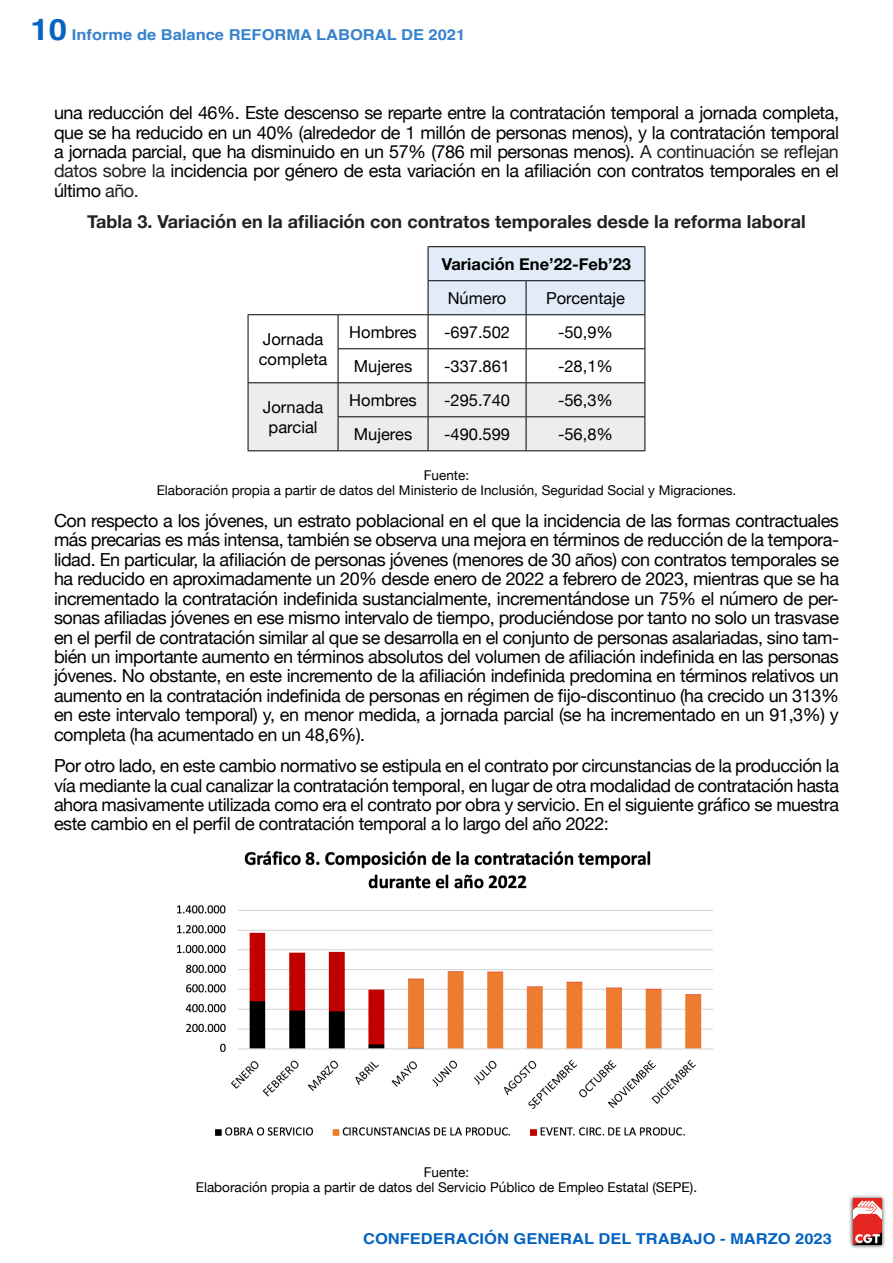
<style>
.page{position:relative;width:893px;height:1263px;background:#fff}
.page>*{position:absolute;margin:0;border:0;box-sizing:border-box;transform-origin:0 0}
.t1{font:18px/19.4px "Helvetica Neue";letter-spacing:-.025em;color:#000;text-align:justify}
.t2{font:700 18px "Helvetica Neue";color:#222}
.t3{font:16.5px/19.8px "Helvetica Neue";color:#000}
.t4{font:700 16.5px "Helvetica Neue";color:#000}
.t5{font:700 15px "Helvetica";color:#0563c1;scale:1.1 1}
.t6{font:700 15px "Helvetica";color:#3782cd;scale:1.1 1}
.t7{font:13.5px/14.5px "Helvetica Neue";color:#000;text-align:center}
.s1{font-size:30px;color:#0563c1}
.s2{color:#222}
</style>
<div class="page">
<div style="left:848px;top:1194px;width:38px;height:55px;background:#000;opacity:.75"></div>
<img style="left:853px;top:1198px;width:28px;height:46px">
<svg style="left:249px;top:247px;width:396px;height:135px"></svg>
<div style="left:429px;top:247px;width:216px;height:67px;background:#e1ecf8"></div>
<div style="left:249px;top:383px;width:396px;height:67px;background:#ededed"></div>
<hr style="left:248px;top:315px;width:1px;height:34px;background:#000">
<hr style="left:248px;top:349px;width:1px;height:33px;background:#000">
<hr style="left:248px;top:314px;width:90px;height:1px;background:#000">
<hr style="left:338px;top:314px;width:90px;height:1px;background:#000">
<hr style="left:248px;top:383px;width:1px;height:34px;background:#000">
<hr style="left:248px;top:417px;width:1px;height:33px;background:#000">
<hr style="left:338px;top:348px;width:90px;height:1px;background:#000">
<hr style="left:248px;top:382px;width:90px;height:1px;background:#000">
<hr style="left:338px;top:382px;width:90px;height:1px;background:#000">
<hr style="left:338px;top:416px;width:90px;height:1px;background:#000">
<hr style="left:248px;top:450px;width:90px;height:1px;background:#000">
<hr style="left:338px;top:450px;width:90px;height:1px;background:#000">
<hr style="left:338px;top:315px;width:1px;height:33px;background:#000">
<hr style="left:338px;top:349px;width:1px;height:33px;background:#000">
<hr style="left:338px;top:383px;width:1px;height:33px;background:#000">
<hr style="left:338px;top:417px;width:1px;height:33px;background:#000">
<hr style="left:428px;top:315px;width:1px;height:33px;background:#000">
<hr style="left:526px;top:315px;width:1px;height:33px;background:#000">
<hr style="left:645px;top:315px;width:1px;height:33px;background:#000">
<hr style="left:428px;top:348px;width:98px;height:1px;background:#000">
<hr style="left:428px;top:349px;width:1px;height:33px;background:#000">
<hr style="left:526px;top:348px;width:119px;height:1px;background:#000">
<hr style="left:526px;top:349px;width:1px;height:33px;background:#000">
<hr style="left:645px;top:349px;width:1px;height:33px;background:#000">
<hr style="left:428px;top:382px;width:98px;height:1px;background:#000">
<hr style="left:428px;top:383px;width:1px;height:33px;background:#000">
<hr style="left:526px;top:382px;width:119px;height:1px;background:#000">
<hr style="left:526px;top:383px;width:1px;height:33px;background:#000">
<hr style="left:645px;top:383px;width:1px;height:33px;background:#000">
<hr style="left:428px;top:416px;width:98px;height:1px;background:#000">
<hr style="left:428px;top:417px;width:1px;height:33px;background:#000">
<hr style="left:526px;top:416px;width:119px;height:1px;background:#000">
<hr style="left:526px;top:417px;width:1px;height:33px;background:#000">
<hr style="left:645px;top:417px;width:1px;height:33px;background:#000">
<hr style="left:428px;top:450px;width:98px;height:1px;background:#000">
<hr style="left:526px;top:450px;width:119px;height:1px;background:#000">
<hr style="left:428px;top:246px;width:98px;height:1px;background:#000">
<hr style="left:428px;top:247px;width:1px;height:33px;background:#000">
<hr style="left:526px;top:246px;width:119px;height:1px;background:#000">
<hr style="left:645px;top:247px;width:1px;height:33px;background:#000">
<hr style="left:428px;top:280px;width:98px;height:1px;background:#000">
<hr style="left:428px;top:281px;width:1px;height:33px;background:#000">
<hr style="left:526px;top:280px;width:119px;height:1px;background:#000">
<hr style="left:526px;top:281px;width:1px;height:33px;background:#000">
<hr style="left:645px;top:281px;width:1px;height:33px;background:#000">
<hr style="left:428px;top:314px;width:98px;height:1px;background:#000">
<hr style="left:526px;top:314px;width:119px;height:1px;background:#000">
<img style="left:177px;top:851px;width:536px;height:285px">
<p class="t6" style="left:31px;top:25px;width:397px"><span class="s1">10</span> Informe de Balance REFORMA LABORAL DE 2021</p>
<p class="t1" style="left:54px;top:104px;width:786px">una reducción del 46%. Este descenso se reparte entre la contratación temporal a jornada completa, que se ha reducido en un 40% (alrededor de 1 millón de personas menos), y la contratación temporal a jornada parcial, que ha disminuido en un 57% (786 mil personas menos). <span class="s2">A continuación se reflejan datos sobre la</span> incidencia por género de esta variación en la afiliación con contratos temporales en el último <span class="s2">año.</span></p>
<p class="t2" style="left:87px;top:208px;width:720px">Tabla 3. Variación en la afiliación con contratos temporales desde la reforma laboral</p>
<p class="t4" style="left:442px;top:251px;width:191px">Variación Ene’22-Feb’23</p>
<p class="t3" style="left:448px;top:289px;width:60px">Número</p>
<p class="t3" style="left:546px;top:289px;width:80px">Porcentaje</p>
<p class="t3" style="left:259px;top:330px;width:70px">Jornada completa</p>
<p class="t3" style="left:349px;top:323px;width:69px">Hombres</p>
<p class="t3" style="left:444px;top:323px;width:68px">-697.502</p>
<p class="t3" style="left:558px;top:323px;width:57px">-50,9%</p>
<p class="t3" style="left:354px;top:357px;width:60px">Mujeres</p>
<p class="t3" style="left:444px;top:357px;width:68px">-337.861</p>
<p class="t3" style="left:558px;top:357px;width:57px">-28,1%</p>
<p class="t3" style="left:349px;top:391px;width:69px">Hombres</p>
<p class="t3" style="left:444px;top:391px;width:68px">-295.740</p>
<p class="t3" style="left:558px;top:391px;width:57px">-56,3%</p>
<p class="t3" style="left:354px;top:425px;width:60px">Mujeres</p>
<p class="t3" style="left:444px;top:425px;width:68px">-490.599</p>
<p class="t3" style="left:558px;top:425px;width:57px">-56,8%</p>
<p class="t7" style="left:157px;top:469px;width:581px">Fuente:<br>Elaboración propia a partir de datos del Ministerio de Inclusión, Seguridad Social y Migraciones.</p>
<p class="t1" style="left:54px;top:512px;width:787px">Con respecto a los jóvenes, un estrato poblacional en el que la incidencia de las formas contractuales más precarias es más intensa, también se observa una mejora en términos de reducción de la tempora&shy;lidad. En particular, la afiliación de personas jóvenes (menores de 30 años) con contratos temporales se ha reducido en aproximadamente un 20% desde enero de 2022 a febrero de 2023, mientras que se ha incrementado la contratación indefinida sustancialmente, incrementándose un 75% el número de per&shy;sonas afiliadas jóvenes en ese mismo intervalo de tiempo, produciéndose por tanto no solo un trasvase en el perfil de contratación similar al que se desarrolla en el conjunto de personas asalariadas, sino tam&shy;bién un importante aumento en términos absolutos del volumen de afiliación indefinida en las personas jóvenes. No obstante, en este incremento de la afiliación indefinida predomina en términos relativos un aumento en la contratación indefinida de personas en régimen de fijo-discontinuo (ha crecido un 313% en este intervalo temporal) y, en menor medida, a jornada parcial (se ha incrementado en un 91,3%) y completa (ha acumentado en un 48,6%).</p>
<p class="t1" style="left:54px;top:757px;width:786px">Por otro lado, en este cambio normativo se estipula en el contrato por circunstancias de la producción la vía mediante la cual canalizar la contratación temporal, en lugar de otra modalidad de contratación hasta ahora masivamente utilizada como era el contrato por obra y servicio. En el siguiente gráfico se muestra este cambio en el perfil de contratación temporal a lo largo del año 2022:</p>
<p class="t3" style="left:263px;top:398px;width:62px;text-align:center">Jornada parcial</p>
<p class="t7" style="left:196px;top:1166px;width:503px">Fuente:<br>Elaboración propia a partir de datos del Servicio Público de Empleo Estatal (SEPE).</p>
<p class="t5" style="left:363px;top:1230px;width:428px">CONFEDERACIÓN GENERAL DEL TRABAJO - MARZO 2023</p>
</div>
